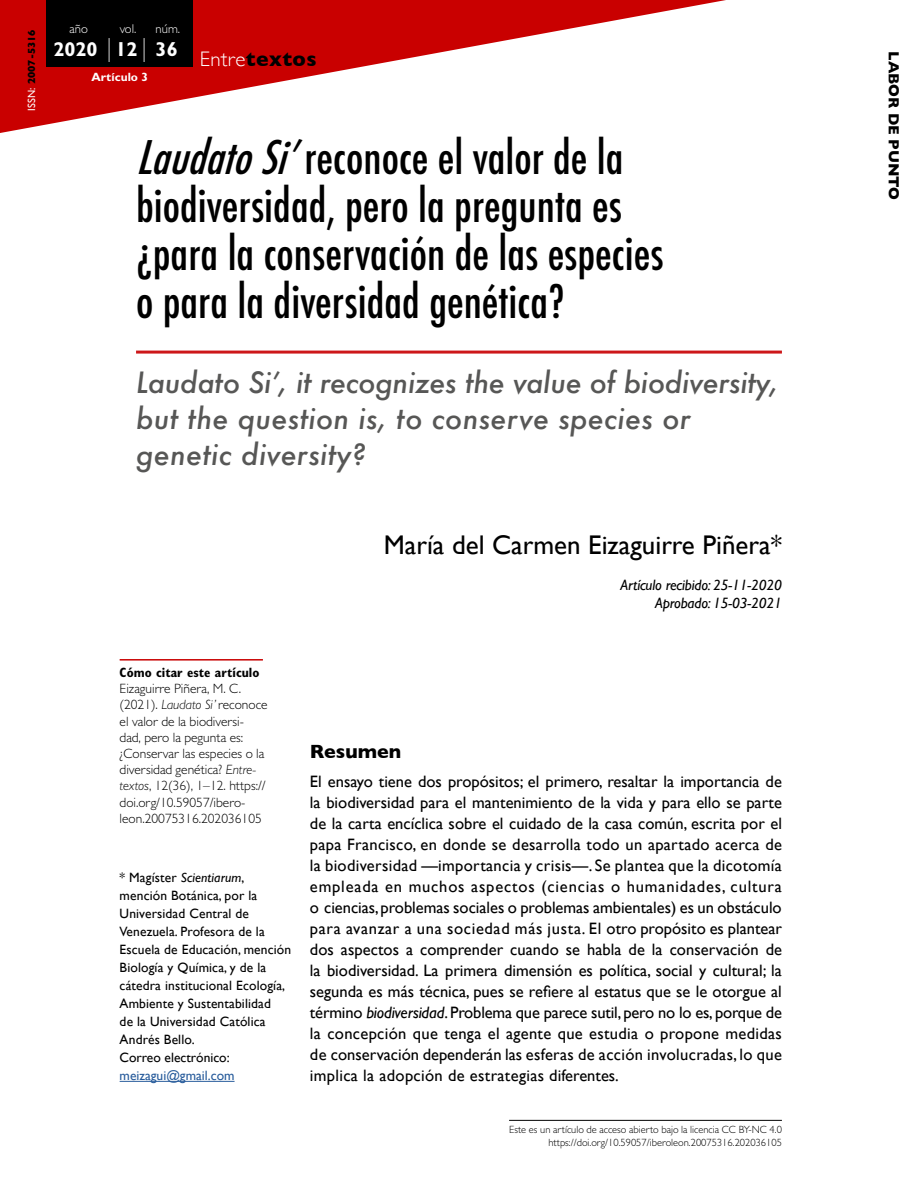
<style>
.page{position:relative;width:918px;height:1188px;background:#fff}
.page>*{position:absolute;margin:0;border:0;box-sizing:border-box;transform-origin:0 0}
._2_TITULOS{font:500 condensed 45px/48px "Futura";color:#000}
._2_TITULOS_OTRA_LENG{font:italic 500 28.5px/36px "Futura";letter-spacing:.01em;color:#575756}
._4_Autores{font:27px "Gill Sans";color:#000}
.t1{font:700 21px "Gill Sans";letter-spacing:.02em;color:#000}
.t2{font:700 20.1px "Gill Sans MT Pro";color:#fff}
._2_SUBTITULOS{font:700 19.5px "Gill Sans";color:#000}
._1_Cuerpo_General{font:16.5px/21px "Gill Sans";letter-spacing:.02em;color:#000;text-align:justify}
._3_APROBACIÓN{font:italic 15px "Gill Sans";letter-spacing:-.01em;color:#000}
.t3{font:700 15px "Gill Sans";color:#000}
._5_Referencias_orill{font:13.5px/18px "Gill Sans";letter-spacing:.01em;color:#000}
.t4{font:300 13.5px/16.2px "Gill Sans MT Pro";color:#000}
.t5{font:700 condensed 13.5px "Gill Sans MT Pro";color:#000}
._5_Referencias_orill-2{font:13.5px "Gill Sans";color:#275b9b}
.t6{font:300 12.75px "Gill Sans MT Pro";color:#fff}
.t7{font:700 12px "Gill Sans MT Pro";color:#fff}
.t8{font:300 10.5px "Gill Sans MT Pro";color:#000}
.t9{font:700 10.5px "Gill Sans";color:#000}
.s1{font-weight:400;color:#fff}
.s2{font-weight:300;font-size:35.1px}
.s3{font-weight:300;color:#fff}
.s4{font-style:italic}
</style>
<div class="page">
<svg style="left:0;top:0;width:726px;height:133px"></svg>
<hr style="left:120px;top:1081px;width:115px;height:1px;background:#275b9b">
<hr style="left:136px;top:351px;width:646px;height:3px;background:#cd1719">
<svg style="left:45px;top:42px;width:431px;height:79px"></svg>
<div style="left:46px;top:0;width:147px;height:66px;background:#000"></div>
<hr style="left:120px;top:659px;width:143px;height:2px;background:#c90000">
<hr style="left:509px;top:1120px;width:273px;height:1px;background:#000">
<p class="t9" style="left:23px;top:111px;width:83px;rotate:-90deg"><span class="s1">ISSN:</span> 2007-5316</p>
<p class="t6" style="left:69px;top:21px;width:20px">año</p>
<p class="t6" style="left:120px;top:21px;width:18px">vol.</p>
<p class="t6" style="left:156px;top:21px;width:26px">núm.</p>
<p class="t2" style="left:53px;top:36px;width:126px">2020 <span class="s2">1</span> 12 <span class="s2">1</span> 36</p>
<p class="t7" style="left:92px;top:70px;width:58px">Artículo 3</p>
<p class="t1" style="left:200px;top:42px;width:118px"><span class="s3">Entre</span>textos</p>
<p class="_2_TITULOS" style="left:136px;top:134px;width:489px"><span class="s4">LaudatoSi’</span>reconoce el valor de la biodiversidad, pero la pregunta es</p>
<p class="_2_TITULOS" style="left:136px;top:230px;width:529px">¿para la conservación de las especies</p>
<p class="_2_TITULOS" style="left:136px;top:278px;width:430px">o para la diversidad genética?</p>
<p class="_2_TITULOS_OTRA_LENG" style="left:136px;top:364px;width:644px">Laudato Si’, it recognizes the value of biodiversity, but the question is, to conserve species or genetic diversity?</p>
<p class="_4_Autores" style="left:384px;top:529px;width:400px">María del Carmen Eizaguirre Piñera*</p>
<p class="_3_APROBACIÓN" style="left:620px;top:577px;width:163px">Artículo recibido: 25-11-2020</p>
<p class="_3_APROBACIÓN" style="left:655px;top:595px;width:128px">Aprobado: 15-03-2021</p>
<p class="t5" style="left:120px;top:665px;width:141px">Cómo citar este artículo</p>
<p class="t4" style="left:120px;top:680px;width:149px">Eizaguirre Piñera, M. C. (2021). <span class="s4">Laudato Si’</span> reconoce el valor de la biodiversi&shy;dad, pero la pegunta es: ¿Conservar las especies o la diversidad genética? <span class="s4">Entre&shy;textos</span>, 12(36), 1–12. https:// doi.org/10.59057/ibero&shy;leon.20075316.202036105</p>
<p class="_5_Referencias_orill" style="left:120px;top:869px;width:173px">* Magíster <span class="s4">Scientiarum</span>, mención Botánica, por la<br>Universidad Central de<br>Venezuela. Profesora de la<br>Escuela de Educación, mención<br>Biología y Química, y de la cátedra institucional Ecología,<br>Ambiente y Sustentabilidad</p>
<p class="_5_Referencias_orill" style="left:120px;top:1013px;width:147px">de la Universidad Católica<br>Andrés Bello.</p>
<p class="_5_Referencias_orill" style="left:120px;top:1049px;width:112px">Correo electrónico:</p>
<p class="_5_Referencias_orill-2" style="left:120px;top:1068px;width:116px">meizagui@gmail.com</p>
<p class="_2_SUBTITULOS" style="left:310px;top:736px;width:93px">Resumen</p>
<p class="_1_Cuerpo_General" style="left:310px;top:771px;width:474px">El ensayo tiene dos propósitos; el primero, resaltar la importancia de la biodiversidad para el mantenimiento de la vida y para ello se parte de la carta encíclica sobre el cuidado de la casa común, escrita por el papa Francisco, en donde se desarrolla todo un apartado acerca de la biodiversidad —importancia y crisis—. Se plantea que la dicotomía empleada en muchos aspectos (ciencias o humanidades, cultura o ciencias, problemas sociales o problemas ambientales) es un obstáculo para avanzar a una sociedad más justa. El otro propósito es plantear dos aspectos a comprender cuando se habla de la conservación de la biodiversidad. La primera dimensión es política, social y cultural; la segunda es más técnica, pues se refiere al estatus que se le otorgue al término <span class="s4">biodiversidad</span>. Problema que parece sutil, pero no lo es, porque de la concepción que tenga el agente que estudia o propone medidas de conservación dependerán las esferas de acción involucradas, lo que implica la adopción de estrategias diferentes.</p>
<p class="t8" style="left:509px;top:1123px;width:274px">Este es un artículo de acceso abierto bajo la licencia CC BY-NC 4.0</p>
<p class="t8" style="left:548px;top:1136px;width:235px">https://doi.org/10.59057/iberoleon.20075316.202036105</p>
<p class="t3" style="left:906px;top:51px;width:150px;rotate:90deg">LABOR DE PUNTO</p>
</div>
